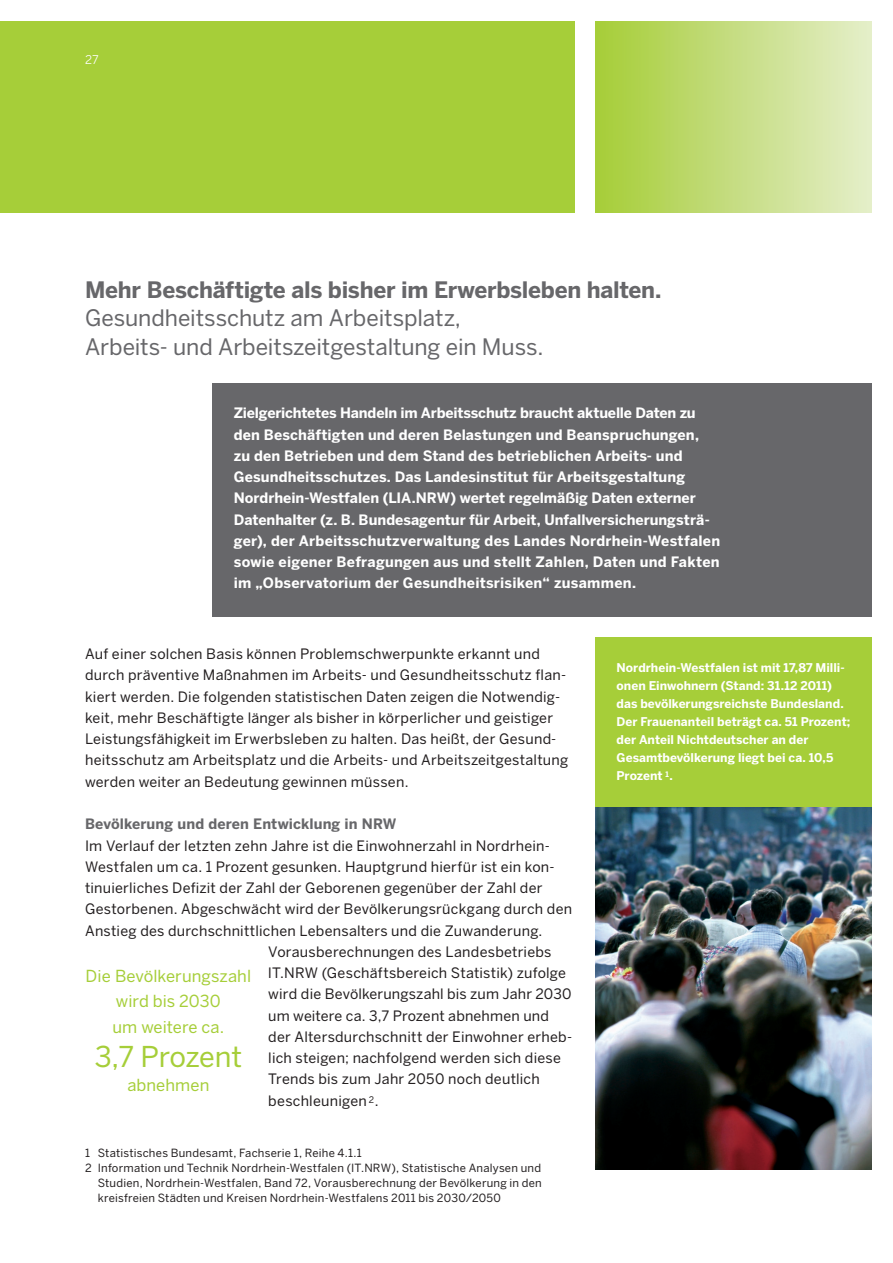
<style>
.page{position:relative;width:893px;height:1263px;background:#fff}
.page>*{position:absolute;margin:0;border:0;box-sizing:border-box;transform-origin:0 0}
.t1{font:28.5px "Benton Sans";letter-spacing:-.015em;color:#a6ce39}
.t2{font:22.5px/28.5px "Benton Sans";letter-spacing:-.005em;color:#67676a}
.t3{font:700 22.5px "Benton Sans";letter-spacing:-.015em;color:#67676a}
.t4{font:16.5px/25.5px "Benton Sans";color:#a6ce39;text-align:center}
.t5{font:14.25px/21.3px "Benton Sans";letter-spacing:.015em;color:#231f20}
.t6{font:700 14.25px/21.3px "Benton Sans";letter-spacing:.005em;color:#fff}
.t7{font:700 14.25px "Benton Sans";letter-spacing:.005em;color:#67676a}
.t8{font:700 12px/18px "Benton Sans";color:#fff}
.t9{font:12px "Benton Sans";color:#fff}
.t10{font:11.25px "Benton Sans";letter-spacing:.02em;color:#231f20}
</style>
<div class="page">
<div style="left:0;top:21px;width:574px;height:192px;background:#a6ce39"></div>
<div style="left:213px;top:383px;width:659px;height:234px;background:#67676a"></div>
<div style="left:595px;top:21px;width:277px;height:192px;background:linear-gradient(to right,#a6cd37,#e5eeca)"></div>
<div style="left:595px;top:638px;width:277px;height:170px;background:#a6ce39"></div>
<img style="left:595px;top:808px;width:277px;height:361px">
<p class="t9" style="left:85px;top:52px;width:15px">27</p>
<h2 class="t3" style="left:85px;top:276px;width:578px">Mehr Beschäftigte als bisher im Erwerbsleben halten.</h2>
<h2 class="t2" style="left:85px;top:303px;width:460px">Gesundheitsschutz am Arbeitsplatz,<br>Arbeits- und Arbeitszeitgestaltung ein Muss.</h2>
<p class="t6" style="left:234px;top:402px;width:488px">Zielgerichtetes Handeln im Arbeitsschutz braucht aktuelle Daten zu den Beschäftigten und deren Belastungen und Beanspruchungen,<br>zu den Betrieben und dem Stand des betrieblichen Arbeits- und Gesundheitsschutzes. Das Landesinstitut für Arbeitsgestaltung Nordrhein-Westfalen (LIA.NRW) wertet regelmäßig Daten externer Datenhalter (z. B. Bundesagentur für Arbeit, Unfallversicherungsträ&shy;ger), der Arbeitsschutzverwaltung des Landes Nordrhein-Westfalen sowie eigener Befragungen aus und stellt Zahlen, Daten und Fakten im „Observatorium der Gesundheitsrisiken“ zusammen.</p>
<p class="t5" style="left:85px;top:643px;width:485px">Auf einer solchen Basis können Problemschwerpunkte erkannt und durch präventive Maßnahmen im Arbeits- und Gesundheitsschutz flan&shy;kiert werden. Die folgenden statistischen Daten zeigen die Notwendig&shy;keit, mehr Beschäftigte länger als bisher in körperlicher und geistiger Leistungsfähigkeit im Erwerbsleben zu halten. Das heißt, der Gesund&shy;heitsschutz am Arbeitsplatz und die Arbeits- und Arbeitszeitgestaltung werden weiter an Bedeutung gewinnen müssen.</p>
<p class="t7" style="left:85px;top:815px;width:313px">Bevölkerung und deren Entwicklung in NRW</p>
<p class="t5" style="left:85px;top:834px;width:466px">Im Verlauf der letzten zehn Jahre ist die Einwohnerzahl in Nordrhein-</p>
<p class="t5" style="left:85px;top:856px;width:469px">Westfalen um ca. 1 Prozent gesunken. Hauptgrund hierfür ist ein kon-</p>
<p class="t5" style="left:85px;top:877px;width:459px">tinuierliches Defizit der Zahl der Geborenen gegenüber der Zahl der</p>
<p class="t5" style="left:85px;top:898px;width:489px">Gestorbenen. Abgeschwächt wird der Bevölkerungsrückgang durch den</p>
<p class="t5" style="left:85px;top:919px;width:459px">Anstieg des durchschnittlichen Lebensalters und die Zuwanderung.</p>
<p class="t5" style="left:268px;top:941px;width:285px">Vorausberechnungen des Landesbetriebs</p>
<p class="t5" style="left:268px;top:962px;width:299px">lT.NRW (Geschäftsbereich Statistik) zufolge</p>
<p class="t5" style="left:268px;top:983px;width:305px">wird die Bevölkerungszahl bis zum Jahr 2030</p>
<p class="t5" style="left:268px;top:1004px;width:282px">um weitere ca. 3,7 Prozent abnehmen und</p>
<p class="t5" style="left:268px;top:1026px;width:305px">der Altersdurchschnitt der Einwohner erheb-</p>
<p class="t5" style="left:268px;top:1047px;width:294px">lich steigen; nachfolgend werden sich diese</p>
<p class="t5" style="left:268px;top:1068px;width:273px">Trends bis zum Jahr 2050 noch deutlich</p>
<p class="t5" style="left:268px;top:1090px;width:112px">beschleunigen <sup>2</sup>.</p>
<p class="t4" style="left:86px;top:963px;width:167px">Die Bevölkerungszahl wird bis 2030<br>um weitere ca.</p>
<h1 class="t1" style="left:95px;top:1040px;width:149px">3,7 Prozent</h1>
<p class="t4" style="left:127px;top:1072px;width:84px">abnehmen</p>
<p class="t10" style="left:85px;top:1146px;width:278px">1 Statistisches Bundesamt, Fachserie 1, Reihe 4.1.1</p>
<p class="t10" style="left:85px;top:1161px;width:458px">2 Information und Technik Nordrhein-Westfalen (IT.NRW), Statistische Analysen und</p>
<p class="t10" style="left:98px;top:1176px;width:446px">Studien, Nordrhein-Westfalen, Band 72, Vorausberechnung der Bevölkerung in den</p>
<p class="t10" style="left:98px;top:1191px;width:405px">kreisfreien Städten und Kreisen Nordrhein-Westfalens 2011 bis 2030/2050</p>
<p class="t8" style="left:617px;top:658px;width:235px">Nordrhein-Westfalen ist mit 17,87 Milli&shy;onen Einwohnern (Stand: 31.12 2011) das bevölkerungsreichste Bundesland.<br>Der Frauenanteil beträgt ca. 51 Prozent; der Anteil Nichtdeutscher an der Gesamtbevölkerung liegt bei ca. 10,5<br>Prozent <sup>1</sup>.</p>
</div>
